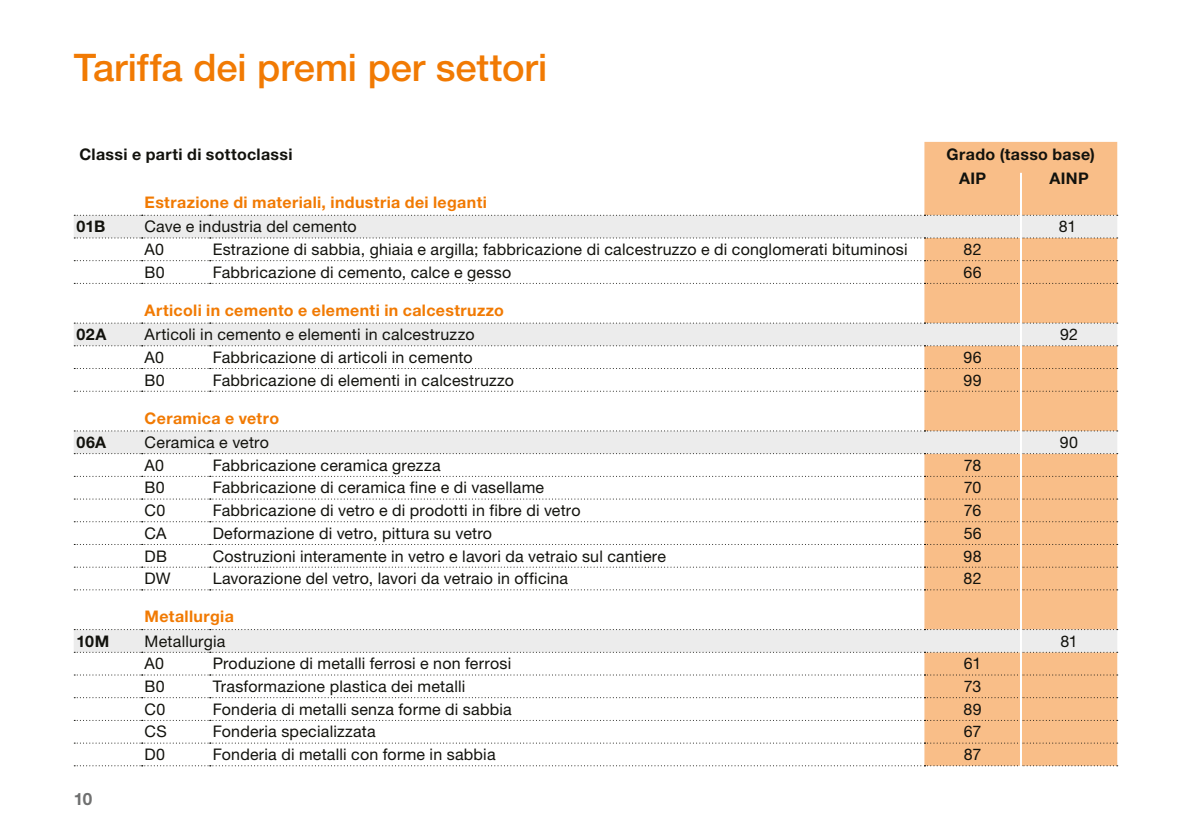
<style>
.page{position:relative;width:1191px;height:840px;background:#fff}
.page>*{position:absolute;margin:0;border:0;box-sizing:border-box;transform-origin:0 0}
.t1{font:500 38px "Helvetica Neue LT Std";color:#f17a03}
.t2{font:700 17px "Helvetica Neue LT Std";color:#6f7070}
.t3{font:16px "Helvetica Neue LT Std";letter-spacing:.015em;color:#12120d}
.t4{font:700 16px "Helvetica Neue LT Std";letter-spacing:.025em;color:#f17a03}
.t5{font:700 16px/24px "Helvetica Neue LT Std";letter-spacing:.02em;color:#12120d}
</style>
<div class="page">
<div style="left:924px;top:142px;width:193px;height:622px;background:#f9be88"></div>
<svg style="left:74px;top:216px;width:1043px;height:435px"></svg>
<svg style="left:74px;top:719px;width:1043px;height:1px"></svg>
<svg style="left:74px;top:742px;width:1043px;height:1px"></svg>
<svg style="left:74px;top:283px;width:1043px;height:1px"></svg>
<svg style="left:74px;top:345px;width:1043px;height:1px"></svg>
<svg style="left:74px;top:430px;width:1043px;height:1px"></svg>
<svg style="left:74px;top:453px;width:1043px;height:1px"></svg>
<svg style="left:74px;top:475px;width:1043px;height:1px"></svg>
<svg style="left:74px;top:498px;width:1043px;height:1px"></svg>
<svg style="left:74px;top:521px;width:1043px;height:1px"></svg>
<svg style="left:74px;top:543px;width:1043px;height:1px"></svg>
<svg style="left:74px;top:566px;width:1043px;height:1px"></svg>
<svg style="left:74px;top:628px;width:1043px;height:1px"></svg>
<svg style="left:74px;top:651px;width:1043px;height:1px"></svg>
<svg style="left:74px;top:674px;width:1043px;height:1px"></svg>
<svg style="left:924px;top:696px;width:193px;height:1px"></svg>
<svg style="left:74px;top:215px;width:1043px;height:1px"></svg>
<svg style="left:74px;top:237px;width:1043px;height:1px"></svg>
<svg style="left:74px;top:322px;width:1043px;height:1px"></svg>
<svg style="left:924px;top:764px;width:193px;height:1px"></svg>
<svg style="left:74px;top:260px;width:1043px;height:1px"></svg>
<svg style="left:74px;top:368px;width:1043px;height:1px"></svg>
<svg style="left:74px;top:390px;width:1043px;height:1px"></svg>
<svg style="left:74px;top:589px;width:1043px;height:1px"></svg>
<hr style="left:1020px;top:173px;width:2px;height:607px;background:#fff">
<h1 class="t1" style="left:74px;top:45px;width:475px">Tariffa dei premi per settori</h1>
<p class="t5" style="left:79px;top:142px;width:215px">Classi e parti di sottoclassi</p>
<p class="t5" style="left:959px;top:142px;width:137px;text-indent:-12px">Grado (tasso base)<br>AIP</p>
<p class="t5" style="left:1049px;top:166px;width:41px">AINP</p>
<p class="t4" style="left:145px;top:193px;width:344px">Estrazione di materiali, industria dei leganti</p>
<p class="t5" style="left:77px;top:214px;width:30px">01B</p>
<p class="t3" style="left:145px;top:217px;width:213px">Cave e industria del cemento</p>
<p class="t3" style="left:1059px;top:217px;width:19px">81</p>
<p class="t3" style="left:145px;top:240px;width:21px">A0</p>
<p class="t3" style="left:213px;top:240px;width:696px">Estrazione di sabbia, ghiaia e argilla; fabbricazione di calcestruzzo e di conglomerati bituminosi</p>
<p class="t3" style="left:963px;top:240px;width:19px">82</p>
<p class="t3" style="left:145px;top:262px;width:22px">B0</p>
<p class="t3" style="left:213px;top:262px;width:300px">Fabbricazione di cemento, calce e gesso</p>
<p class="t3" style="left:963px;top:262px;width:20px">66</p>
<p class="t4" style="left:145px;top:300px;width:361px">Articoli in cemento e elementi in calcestruzzo</p>
<p class="t5" style="left:77px;top:322px;width:31px">02A</p>
<p class="t3" style="left:145px;top:325px;width:331px">Articoli in cemento e elementi in calcestruzzo</p>
<p class="t3" style="left:1060px;top:325px;width:19px">92</p>
<p class="t3" style="left:145px;top:347px;width:21px">A0</p>
<p class="t3" style="left:213px;top:347px;width:261px">Fabbricazione di articoli in cemento</p>
<p class="t3" style="left:963px;top:347px;width:20px">96</p>
<p class="t3" style="left:145px;top:370px;width:22px">B0</p>
<p class="t3" style="left:213px;top:370px;width:303px">Fabbricazione di elementi in calcestruzzo</p>
<p class="t3" style="left:963px;top:370px;width:20px">99</p>
<p class="t4" style="left:145px;top:408px;width:136px">Ceramica e vetro</p>
<p class="t5" style="left:77px;top:429px;width:31px">06A</p>
<p class="t3" style="left:145px;top:432px;width:126px">Ceramica e vetro</p>
<p class="t3" style="left:1060px;top:432px;width:20px">90</p>
<p class="t3" style="left:145px;top:455px;width:21px">A0</p>
<p class="t3" style="left:213px;top:455px;width:229px">Fabbricazione ceramica grezza</p>
<p class="t3" style="left:963px;top:455px;width:19px">78</p>
<p class="t3" style="left:145px;top:478px;width:22px">B0</p>
<p class="t3" style="left:213px;top:478px;width:333px">Fabbricazione di ceramica fine e di vasellame</p>
<p class="t3" style="left:963px;top:478px;width:19px">70</p>
<p class="t3" style="left:145px;top:500px;width:22px">C0</p>
<p class="t3" style="left:213px;top:500px;width:369px">Fabbricazione di vetro e di prodotti in fibre di vetro</p>
<p class="t3" style="left:964px;top:500px;width:19px">76</p>
<p class="t3" style="left:145px;top:523px;width:23px">CA</p>
<p class="t3" style="left:213px;top:523px;width:281px">Deformazione di vetro, pittura su vetro</p>
<p class="t3" style="left:963px;top:523px;width:19px">56</p>
<p class="t3" style="left:145px;top:546px;width:24px">DB</p>
<p class="t3" style="left:213px;top:546px;width:455px">Costruzioni interamente in vetro e lavori da vetraio sul cantiere</p>
<p class="t3" style="left:963px;top:546px;width:20px">98</p>
<p class="t3" style="left:145px;top:568px;width:28px">DW</p>
<p class="t3" style="left:213px;top:568px;width:357px">Lavorazione del vetro, lavori da vetraio in officina</p>
<p class="t3" style="left:963px;top:568px;width:19px">82</p>
<p class="t4" style="left:145px;top:606px;width:91px">Metallurgia</p>
<p class="t5" style="left:77px;top:628px;width:34px">10M</p>
<p class="t3" style="left:145px;top:631px;width:82px">Metallurgia</p>
<p class="t3" style="left:1060px;top:631px;width:19px">81</p>
<p class="t3" style="left:145px;top:653px;width:21px">A0</p>
<p class="t3" style="left:213px;top:653px;width:300px">Produzione di metalli ferrosi e non ferrosi</p>
<p class="t3" style="left:964px;top:653px;width:19px">61</p>
<p class="t3" style="left:145px;top:676px;width:22px">B0</p>
<p class="t3" style="left:213px;top:676px;width:254px">Trasformazione plastica dei metalli</p>
<p class="t3" style="left:963px;top:676px;width:19px">73</p>
<p class="t3" style="left:145px;top:699px;width:22px">C0</p>
<p class="t3" style="left:213px;top:699px;width:301px">Fonderia di metalli senza forme di sabbia</p>
<p class="t3" style="left:963px;top:699px;width:20px">89</p>
<p class="t3" style="left:145px;top:721px;width:24px">CS</p>
<p class="t3" style="left:213px;top:721px;width:165px">Fonderia specializzata</p>
<p class="t3" style="left:963px;top:721px;width:19px">67</p>
<p class="t3" style="left:145px;top:744px;width:22px">D0</p>
<p class="t3" style="left:213px;top:744px;width:284px">Fonderia di metalli con forme in sabbia</p>
<p class="t3" style="left:963px;top:744px;width:19px">87</p>
<p class="t2" style="left:74px;top:787px;width:20px">10</p>
</div>
